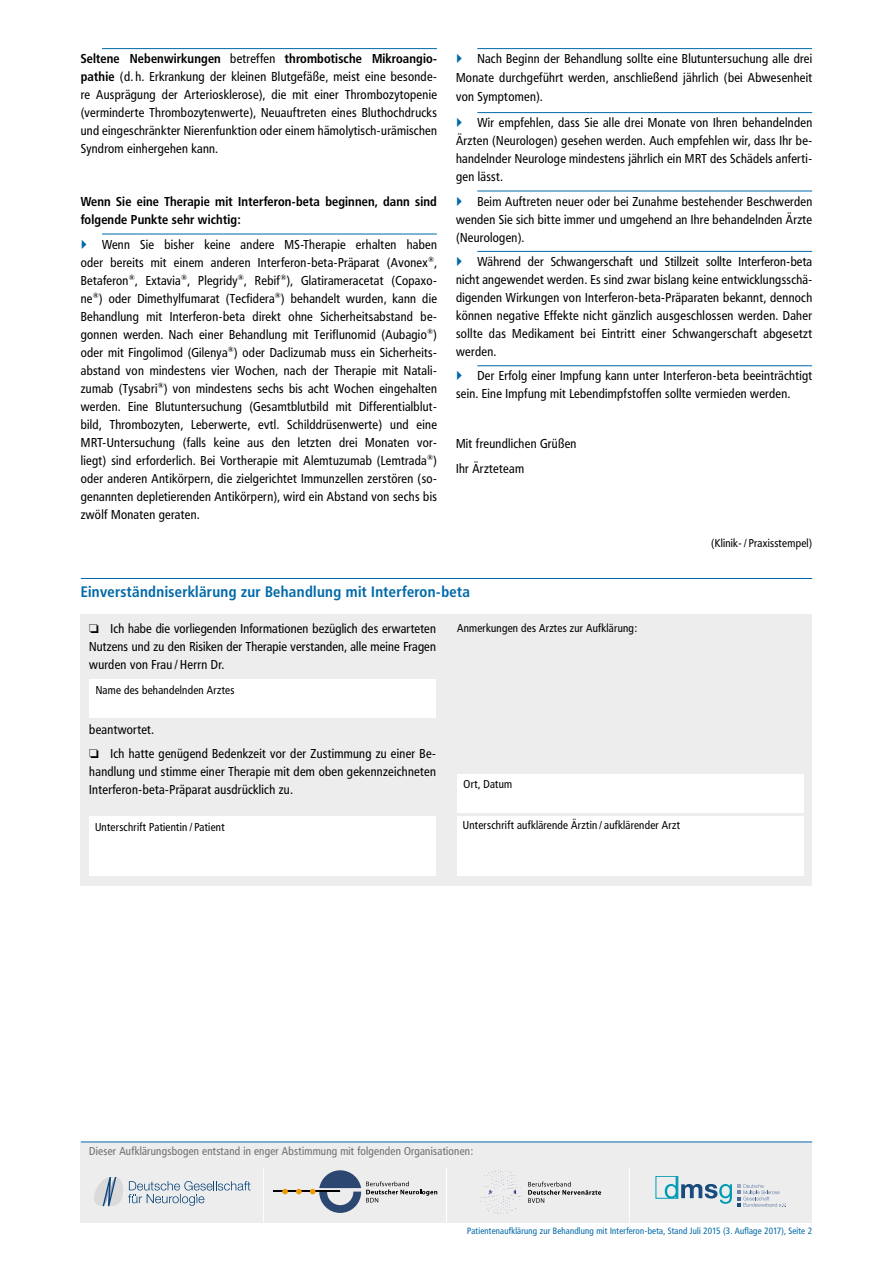
<style>
.page{position:relative;width:893px;height:1263px;background:#fff}
.page>*{position:absolute;margin:0;border:0;box-sizing:border-box;transform-origin:0 0}
.t1{font:700 15px "Frutiger Condensed BQ";letter-spacing:.025em;color:#0069a9}
.t2{font:12.75px/18px "Frutiger Condensed BQ";letter-spacing:.025em;color:#000;text-align:justify}
.t3{font:700 12.75px/18px "Frutiger Condensed BQ";letter-spacing:.015em;color:#000}
.t4{font:11.25px "Frutiger Condensed BQ";letter-spacing:.025em;color:#000}
.t5{font:11.25px "Frutiger Condensed BQ";letter-spacing:.025em;color:#706f6f}
.t6{font:9px "Frutiger Condensed BQ";letter-spacing:.025em;color:#0069a9}
.s1{font-weight:700}
</style>
<div class="page">
<div style="left:81px;top:1142px;width:731px;height:80px;background:#ededed"></div>
<hr style="left:102px;top:48px;width:335px;height:1px;background:#0069a9">
<hr style="left:102px;top:234px;width:335px;height:1px;background:#0069a9">
<hr style="left:477px;top:48px;width:335px;height:1px;background:#0069a9">
<hr style="left:477px;top:112px;width:335px;height:1px;background:#0069a9">
<hr style="left:477px;top:191px;width:335px;height:1px;background:#0069a9">
<hr style="left:477px;top:251px;width:335px;height:1px;background:#0069a9">
<hr style="left:477px;top:365px;width:335px;height:1px;background:#0069a9">
<hr style="left:81px;top:1142px;width:731px;height:1px;background:#0069a9">
<div style="left:81px;top:614px;width:731px;height:272px;background:#ededed"></div>
<div style="left:89px;top:680px;width:347px;height:38px;background:#fff"></div>
<div style="left:89px;top:817px;width:347px;height:59px;background:#fff"></div>
<div style="left:457px;top:817px;width:347px;height:59px;background:#fff"></div>
<div style="left:457px;top:774px;width:347px;height:38px;background:#fff"></div>
<hr style="left:81px;top:578px;width:731px;height:1px;background:#0069a9">
<hr style="left:263px;top:1167px;width:1px;height:55px;background:#fff">
<hr style="left:446px;top:1167px;width:1px;height:55px;background:#fff">
<hr style="left:629px;top:1167px;width:1px;height:55px;background:#fff">
<hr style="left:274px;top:1191px;width:66px;height:1px;background:#000">
<svg style="left:310px;top:1170px;width:127px;height:43px"></svg>
<svg style="left:296px;top:1189px;width:6px;height:5px"></svg>
<svg style="left:282px;top:1189px;width:6px;height:5px"></svg>
<svg style="left:528px;top:1182px;width:73px;height:21px"></svg>
<img style="left:479px;top:1171px;width:43px;height:43px">
<svg style="left:94px;top:1177px;width:156px;height:29px"></svg>
<svg style="left:665px;top:1176px;width:121px;height:31px"></svg>
<p class="t2" style="left:81px;top:50px;width:358px"><span class="s1">Seltene Nebenwirkungen</span> betreffen <span class="s1">thrombotische Mikroangio&shy;pathie</span> (d. h. Erkrankung der kleinen Blutgefäße, meist eine besonde&shy;re Ausprägung der Arteriosklerose), die mit einer Thrombozytopenie (verminderte Thrombozytenwerte), Neuauftreten eines Bluthochdrucks und eingeschränkter Nierenfunktion oder einem hämolytisch-urämischen Syndrom einhergehen kann.</p>
<p class="t3" style="left:81px;top:193px;width:358px">Wenn Sie eine Therapie mit Interferon-beta beginnen, dann sind folgende Punkte sehr wichtig:</p>
<p class="t2" style="left:81px;top:235px;width:358px;text-indent:21px">Wenn Sie bisher keine andere MS-Therapie erhalten haben oder bereits mit einem anderen Interferon-beta-Präparat (Avonex<sup>®</sup>, Betaferon<sup>®</sup>, Extavia<sup>®</sup>, Plegridy<sup>®</sup>, Rebif<sup>®</sup>), Glatirameracetat (Copaxo&shy;ne<sup>®</sup>) oder Dimethylfumarat (Tecfidera<sup>®</sup>) behandelt wurden, kann die Behandlung mit Interferon-beta direkt ohne Sicherheitsabstand be&shy;gonnen werden. Nach einer Behandlung mit Teriflunomid (Aubagio<sup>®</sup>) oder mit Fingolimod (Gilenya<sup>®</sup>) oder Daclizumab muss ein Sicherheits&shy;abstand von mindestens vier Wochen, nach der Therapie mit Natali&shy;zumab (Tysabri<sup>®</sup>) von mindestens sechs bis acht Wochen eingehalten werden. Eine Blutuntersuchung (Gesamtblutbild mit Differentialblut&shy;bild, Thrombozyten, Leberwerte, evtl. Schilddrüsenwerte) und eine MRT-Untersuchung (falls keine aus den letzten drei Monaten vor&shy;liegt) sind erforderlich. Bei Vortherapie mit Alemtuzumab (Lemtrada<sup>®</sup>) oder anderen Antikörpern, die zielgerichtet Immunzellen zerstören (so&shy;genannten depletierenden Antikörpern), wird ein Abstand von sechs bis zwölf Monaten geraten.</p>
<p class="t2" style="left:456px;top:49px;width:358px;line-height:18.8px;text-indent:21px">Nach Beginn der Behandlung sollte eine Blutuntersuchung alle drei Monate durchgeführt werden, anschließend jährlich (bei Abwesenheit von Symptomen).</p>
<p class="t2" style="left:456px;top:114px;width:358px;text-indent:21px">Wir empfehlen, dass Sie alle drei Monate von Ihren behandelnden Ärzten (Neurologen) gesehen werden. Auch empfehlen wir, dass Ihr be&shy;handelnder Neurologe mindestens jährlich ein MRT des Schädels anferti&shy;gen lässt.</p>
<p class="t2" style="left:456px;top:192px;width:358px;text-indent:21px">Beim Auftreten neuer oder bei Zunahme bestehender Beschwerden wenden Sie sich bitte immer und umgehend an Ihre behandelnden Ärzte (Neurologen).</p>
<p class="t2" style="left:456px;top:252px;width:358px;text-indent:21px">Während der Schwangerschaft und Stillzeit sollte Interferon-beta nicht angewendet werden. Es sind zwar bislang keine entwicklungsschä&shy;digenden Wirkungen von Interferon-beta-Präparaten bekannt, dennoch können negative Effekte nicht gänzlich ausgeschlossen werden. Daher sollte das Medikament bei Eintritt einer Schwangerschaft abgesetzt werden.</p>
<p class="t2" style="left:456px;top:367px;width:358px;text-indent:21px">Der Erfolg einer Impfung kann unter Interferon-beta beeinträchtigt sein. Eine Impfung mit Lebendimpfstoffen sollte vermieden werden.</p>
<p class="t2" style="left:456px;top:431px;width:122px;line-height:25.5px">Mit freundlichen Grüßen<br>Ihr Ärzteteam</p>
<p class="t4" style="left:711px;top:536px;width:102px">(Klinik- / Praxisstempel)</p>
<p class="t1" style="left:81px;top:582px;width:391px">Einverständniserklärung zur Behandlung mit Interferon-beta</p>
<p class="t2" style="left:89px;top:619px;width:348px">□ Ich habe die vorliegenden Informationen bezüglich des erwarteten Nutzens und zu den Risiken der Therapie verstanden, alle meine Fragen wurden von Frau / Herrn Dr.</p>
<p class="t4" style="left:457px;top:621px;width:181px">Anmerkungen des Arztes zur Aufklärung:</p>
<p class="t4" style="left:96px;top:682px;width:140px">Name des behandelnden Arztes</p>
<p class="t2" style="left:89px;top:720px;width:66px">beantwortet.</p>
<p class="t2" style="left:89px;top:745px;width:348px">□ Ich hatte genügend Bedenkzeit vor der Zustimmung zu einer Be&shy;handlung und stimme einer Therapie mit dem oben gekennzeichneten Interferon-beta-Präparat ausdrücklich zu.</p>
<p class="t4" style="left:464px;top:777px;width:50px">Ort, Datum</p>
<p class="t4" style="left:95px;top:819px;width:131px">Unterschrift Patientin / Patient</p>
<p class="t4" style="left:463px;top:818px;width:219px">Unterschrift aufklärende Ärztin / aufklärender Arzt</p>
<p class="t5" style="left:89px;top:1144px;width:385px">Dieser Aufklärungsbogen entstand in enger Abstimmung mit folgenden Organisationen:</p>
<p class="t6" style="left:467px;top:1225px;width:346px">Patientenaufklärung zur Behandlung mit Interferon-beta, Stand Juli 2015 (3. Auflage 2017), Seite 2</p>
</div>
